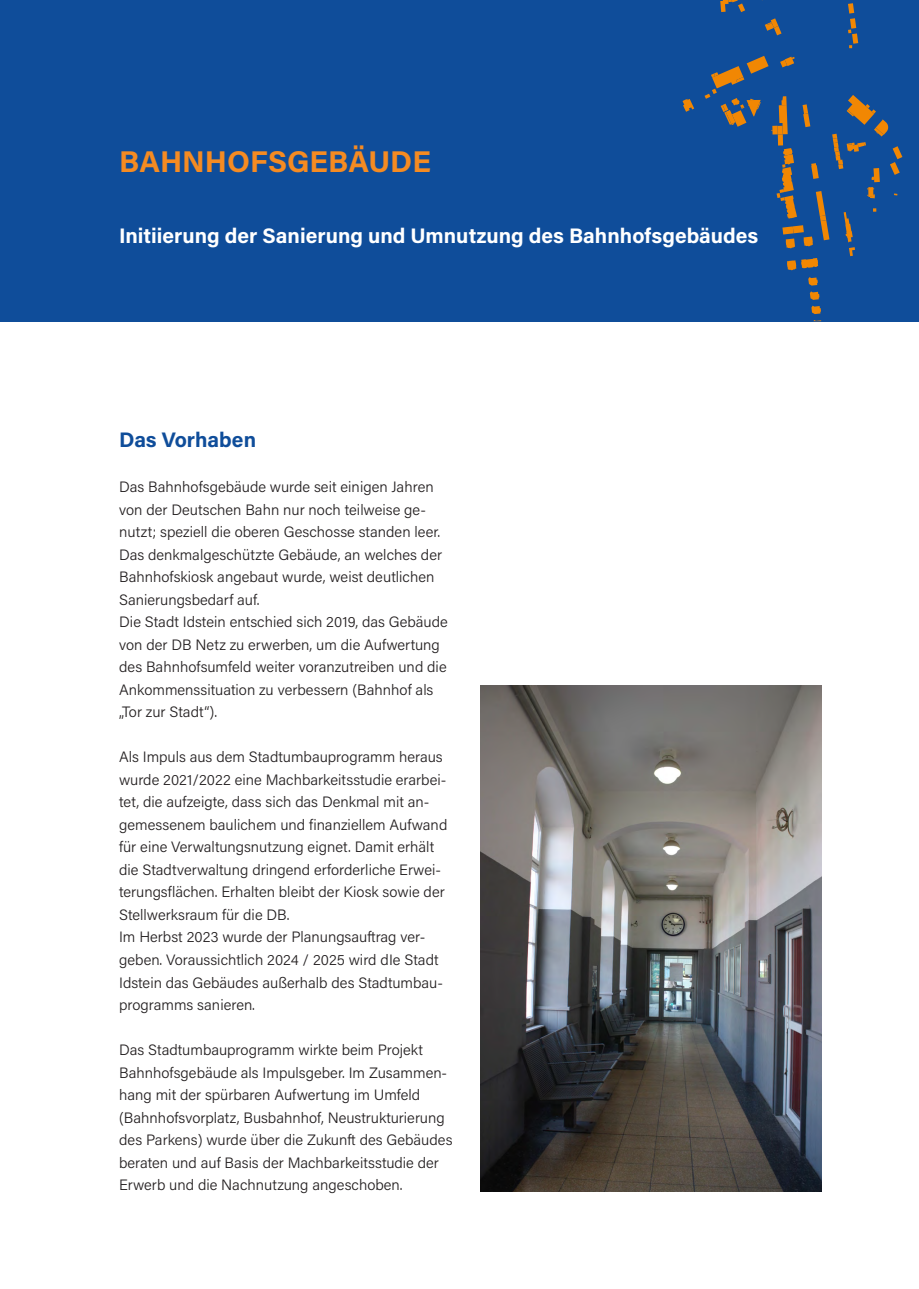
<style>
.page{position:relative;width:919px;height:1289px;background:#fff}
.page>*{position:absolute;margin:0;border:0;box-sizing:border-box;transform-origin:0 0}
.t1{font:30px "Acumin Variable Concept";color:#f58b22}
.Flißtext_-_title{font:21px "Acumin Variable Concept";color:#fff}
.fließtext{font:21px "Acumin Variable Concept";letter-spacing:-.005em;color:#0f4d9a}
.fließtext-2{font:15px/22.5px "Acumin Variable Concept";color:#231f20}
</style>
<div class="page">
<div style="left:0;top:0;width:918px;height:321px;background:#0f4d9a"></div>
<img style="left:480px;top:685px;width:341px;height:506px">
<svg style="left:808px;top:277px;width:9px;height:8px"></svg>
<svg style="left:809px;top:291px;width:10px;height:9px"></svg>
<svg style="left:811px;top:306px;width:9px;height:8px"></svg>
<svg style="left:682px;top:99px;width:12px;height:13px"></svg>
<svg style="left:720px;top:0;width:25px;height:12px"></svg>
<svg style="left:765px;top:18px;width:16px;height:17px"></svg>
<svg style="left:848px;top:3px;width:10px;height:45px"></svg>
<svg style="left:704px;top:56px;width:198px;height:214px"></svg>
<p class="t1" style="left:119px;top:141px;width:313px">BAHNHOFSGEBÄUDE</p>
<p class="Flißtext_-_title" style="left:119px;top:221px;width:640px">Initiierung der Sanierung und Umnutzung des Bahnhofsgebäudes</p>
<p class="fließtext" style="left:119px;top:425px;width:138px">Das Vorhaben</p>
<p class="fließtext-2" style="left:119px;top:475px;width:324px">Das Bahnhofsgebäude wurde seit einigen Jahren von der Deutschen Bahn nur noch teilweise ge&shy;nutzt; speziell die oberen Geschosse standen leer.<br>Das denkmalgeschützte Gebäude, an welches der Bahnhofskiosk angebaut wurde, weist deutlichen Sanierungsbedarf auf.</p>
<p class="fließtext-2" style="left:119px;top:610px;width:330px">Die Stadt Idstein entschied sich 2019, das Gebäude von der DB Netz zu erwerben, um die Aufwertung des Bahnhofsumfeld weiter voranzutreiben und die Ankommenssituation zu verbessern (Bahnhof als „Tor zur Stadt“).</p>
<p class="fließtext-2" style="left:119px;top:745px;width:330px">Als Impuls aus dem Stadtumbauprogramm heraus wurde 2021/2022 eine Machbarkeitsstudie erarbei&shy;tet, die aufzeigte, dass sich das Denkmal mit an&shy;gemessenem baulichem und finanziellem Aufwand für eine Verwaltungsnutzung eignet. Damit erhält die Stadtverwaltung dringend erforderliche Erwei&shy;terungsflächen. Erhalten bleibt der Kiosk sowie der Stellwerksraum für die DB.</p>
<p class="fließtext-2" style="left:119px;top:925px;width:325px">Im Herbst 2023 wurde der Planungsauftrag ver&shy;geben. Voraussichtlich 2024 / 2025 wird dIe Stadt Idstein das Gebäudes außerhalb des Stadtumbau&shy;programms sanieren.</p>
<p class="fließtext-2" style="left:119px;top:1037px;width:335px">Das Stadtumbauprogramm wirkte beim Projekt Bahnhofsgebäude als Impulsgeber. Im Zusammen&shy;hang mit der spürbaren Aufwertung im Umfeld (Bahnhofsvorplatz, Busbahnhof, Neustrukturierung des Parkens) wurde über die Zukunft des Gebäudes beraten und auf Basis der Machbarkeitsstudie der Erwerb und die Nachnutzung angeschoben.</p>
</div>
